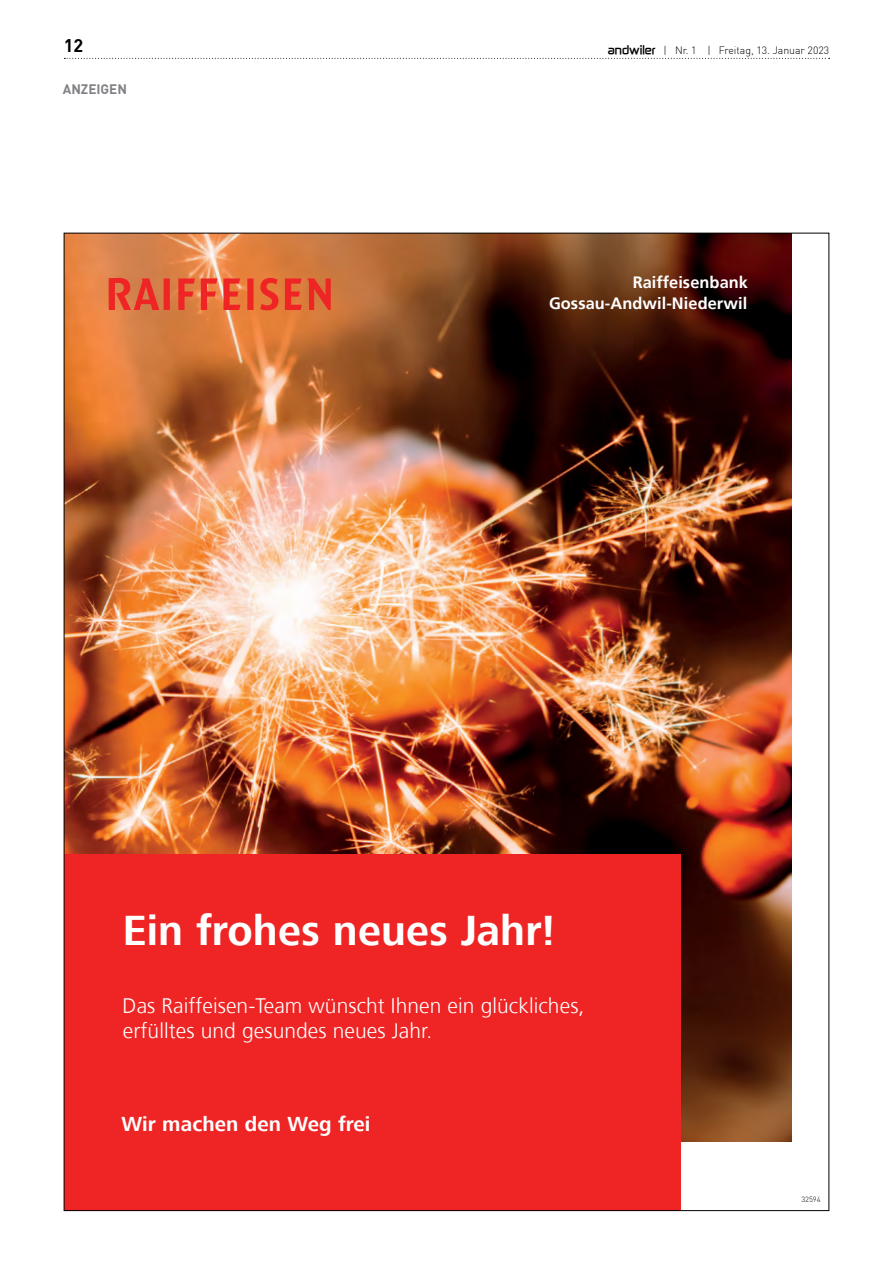
<style>
.page{position:relative;width:893px;height:1263px;background:#fff}
.page>*{position:absolute;margin:0;border:0;box-sizing:border-box;transform-origin:0 0}
.t1{font:700 43.5px "Frutiger Next Com";letter-spacing:.005em;color:#fff}
.t2{font:300 21px/25.5px "Frutiger";letter-spacing:.005em;color:#fff}
.t3{font:700 21px "Frutiger Next Com";letter-spacing:.005em;color:#fff}
.t4{font:700 18px "DIN";color:#000}
.t5{font:700 16.35px/20.7px "Frutiger";letter-spacing:.005em;color:#fff;text-align:right}
.t6{font:700 13.5px "DIN";color:#808285}
.t7{font:300 10.5px "DIN";color:#000}
.t8{font:300 7.5px "DIN";color:#000}
.s1{font-family:"Zekton";font-weight:700}
</style>
<div class="page">
<svg style="left:64px;top:58px;width:766px;height:1px"></svg>
<img style="left:66px;top:235px;width:725px;height:906px">
<div style="left:64px;top:853px;width:616px;height:357px;background:#ee2524"></div>
<svg style="left:109px;top:278px;width:222px;height:32px;background:#e55736"></svg>
<p class="t4" style="left:64px;top:34px;width:21px">12</p>
<p class="t6" style="left:63px;top:81px;width:66px">ANZEIGEN</p>
<p class="t7" style="left:608px;top:44px;width:223px"><span class="s1">andwiler</span> | Nr. 1 | Freitag, 13. Januar 2023</p>
<p class="t5" style="left:549px;top:272px;width:201px">Raiffeisenbank<br>Gossau-Andwil-Niederwil</p>
<h1 class="t1" style="left:123px;top:905px;width:433px">Ein frohes neues Jahr!</h1>
<p class="t2" style="left:123px;top:993px;width:463px">Das Raiffeisen-Team wünscht Ihnen ein glückliches, erfülltes und gesundes neues Jahr.</p>
<p class="t3" style="left:122px;top:1112px;width:250px">Wir machen den Weg frei</p>
<p class="t8" style="left:801px;top:1195px;width:21px">32594</p>
</div>
